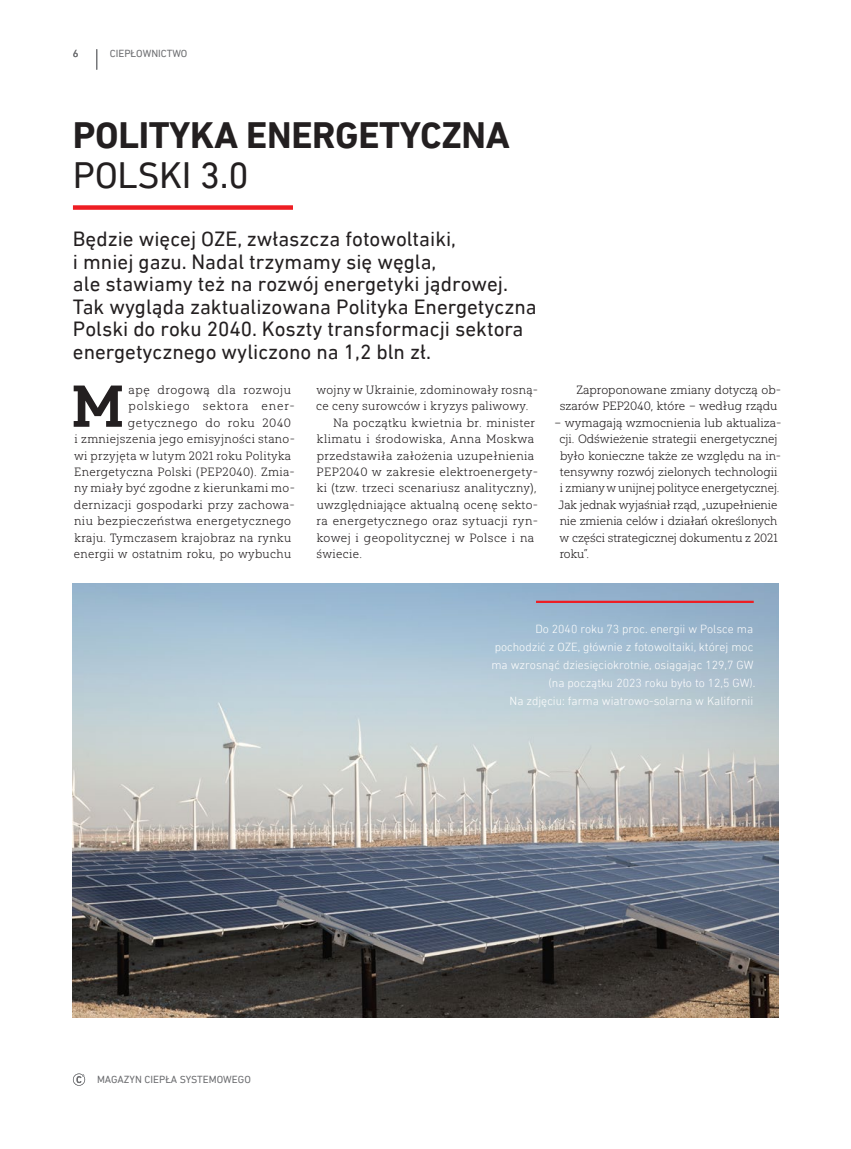
<style>
.page{position:relative;width:851px;height:1149px;background:#fff}
.page>*{position:absolute;margin:0;border:0;box-sizing:border-box;transform-origin:0 0}
.pierwszy_akapit_INIC{font:58.8px "Yorkten Slab Nor Bol";color:#231f20}
.tytul_artykulu_na_sz{font:700 37.5px/40.5px "DIN Next LT Pro";letter-spacing:-.01em;color:#231f20}
.lead_ok{font:21px/22.5px "DIN Next LT Pro";color:#231f20}
.tekst_glowny{font:12px/16.4px "Yorkten Slab Nor Lig";letter-spacing:.005em;color:#231f20}
.pierwszy_akapit_INIC-2{font:12px/16.4px "Yorkten Slab Nor Lig";letter-spacing:.03em;color:#231f20}
.tekst_glowny-2{font:12px/16.4px "Yorkten Slab Nor Lig";letter-spacing:.035em;color:#231f20}
.opis_zdjecia_z_kresk{font:300 12px/18px "DIN Next LT Pro";color:#fff;text-align:right}
.pierwszy_akapit_INIC-3{font:12px "Yorkten Slab Nor Lig";letter-spacing:.05em;color:#231f20}
.pierwszy_akapit_INIC-4{font:12px "Yorkten Slab Nor Lig";letter-spacing:.07em;color:#231f20}
.pagina{font:10.5px "DIN Next LT Pro";color:#6c6d70}
.s1{font-weight:400}
</style>
<div class="page">
<svg style="left:73px;top:1073px;width:12px;height:12px"></svg>
<div style="left:73px;top:205px;width:220px;height:5px;background:#ee1d23"></div>
<img style="left:73px;top:583px;width:705px;height:434px">
<hr style="left:536px;top:600px;width:217px;height:2px;background:#ee1d23">
<svg style="left:96px;top:49px;width:1px;height:21px"></svg>
<p class="pagina" style="left:73px;top:47px;width:7px">6</p>
<p class="pagina" style="left:110px;top:47px;width:79px">CIEPŁOWNICTWO</p>
<p class="tytul_artykulu_na_sz" style="left:73px;top:114px;width:438px">POLITYKA ENERGETYCZNA<br><span class="s1">POLSKI 3.0</span></p>
<p class="lead_ok" style="left:73px;top:227px;width:465px">Będzie więcej OZE, zwłaszcza fotowoltaiki,<br>i mniej gazu. Nadal trzymamy się węgla,<br>ale stawiamy też na rozwój energetyki jądrowej.<br>Tak wygląda zaktualizowana Polityka Energetyczna Polski do roku 2040. Koszty transformacji sektora energetycznego wyliczono na 1,2 bln zł.</p>
<p class="pierwszy_akapit_INIC" style="left:71px;top:370px;width:56px">M</p>
<p class="pierwszy_akapit_INIC-3" style="left:128px;top:383px;width:164px">apę drogową dla rozwoju</p>
<p class="pierwszy_akapit_INIC-4" style="left:128px;top:399px;width:168px">polskiego sektora ener-</p>
<p class="pierwszy_akapit_INIC-3" style="left:128px;top:415px;width:165px">getycznego do roku 2040</p>
<p class="pierwszy_akapit_INIC-2" style="left:74px;top:431px;width:222px">i zmniejszenia jego emisyjności stano-</p>
<p class="pierwszy_akapit_INIC-2" style="left:74px;top:447px;width:218px">wi przyjęta w lutym 2021 roku Polityka</p>
<p class="pierwszy_akapit_INIC-2" style="left:74px;top:463px;width:222px">Energetyczna Polski (PEP2040). Zmia-</p>
<p class="pierwszy_akapit_INIC-2" style="left:74px;top:480px;width:222px">ny miały być zgodne z kierunkami mo-</p>
<p class="pierwszy_akapit_INIC-2" style="left:74px;top:496px;width:222px">dernizacji gospodarki przy zachowa-</p>
<p class="pierwszy_akapit_INIC-2" style="left:74px;top:513px;width:218px">niu bezpieczeństwa energetycznego</p>
<p class="pierwszy_akapit_INIC-2" style="left:74px;top:529px;width:218px">kraju. Tymczasem krajobraz na rynku</p>
<p class="pierwszy_akapit_INIC-2" style="left:74px;top:545px;width:219px">energii w ostatnim roku, po wybuchu</p>
<p class="pierwszy_akapit_INIC-2" style="left:316px;top:381px;width:223px">wojny w Ukrainie, zdominowały rosną&shy;ce ceny surowców i kryzys paliwowy.</p>
<p class="tekst_glowny-2" style="left:316px;top:414px;width:223px;text-indent:17px">Na początku kwietnia br. minister klimatu i środowiska, Anna Moskwa przedstawiła założenia uzupełnienia PEP2040 w zakresie elektroenergety&shy;ki (tzw. trzeci scenariusz analityczny), uwzględniające aktualną ocenę sekto&shy;ra energetycznego oraz sytuacji ryn&shy;kowej i geopolitycznej w Polsce i na świecie.</p>
<p class="tekst_glowny" style="left:559px;top:381px;width:223px;text-indent:17px">Zaproponowane zmiany dotyczą ob&shy;szarów PEP2040, które – według rządu</p>
<p class="tekst_glowny" style="left:558px;top:414px;width:224px;text-indent:-4px">– wymagają wzmocnienia lub aktualiza&shy;cji. Odświeżenie strategii energetycznej było konieczne także ze względu na in&shy;tensywny rozwój zielonych technologii i zmiany w unijnej polityce energetycznej.<br>Jak jednak wyjaśniał rząd, „uzupełnienie nie zmienia celów i działań określonych w części strategicznej dokumentu z 2021 roku”.</p>
<p class="pagina" style="left:97px;top:1073px;width:155px">MAGAZYN CIEPŁA SYSTEMOWEGO</p>
<p class="opis_zdjecia_z_kresk" style="left:491px;top:619px;width:265px">Do 2040 roku 73 proc. energii w Polsce ma pochodzić z OZE, głównie z fotowoltaiki, której moc ma wzrosnąć dziesięciokrotnie, osiągając 129,7 GW (na początku 2023 roku było to 12,5 GW).<br>Na zdjęciu: farma wiatrowo-solarna w Kalifornii</p>
</div>
